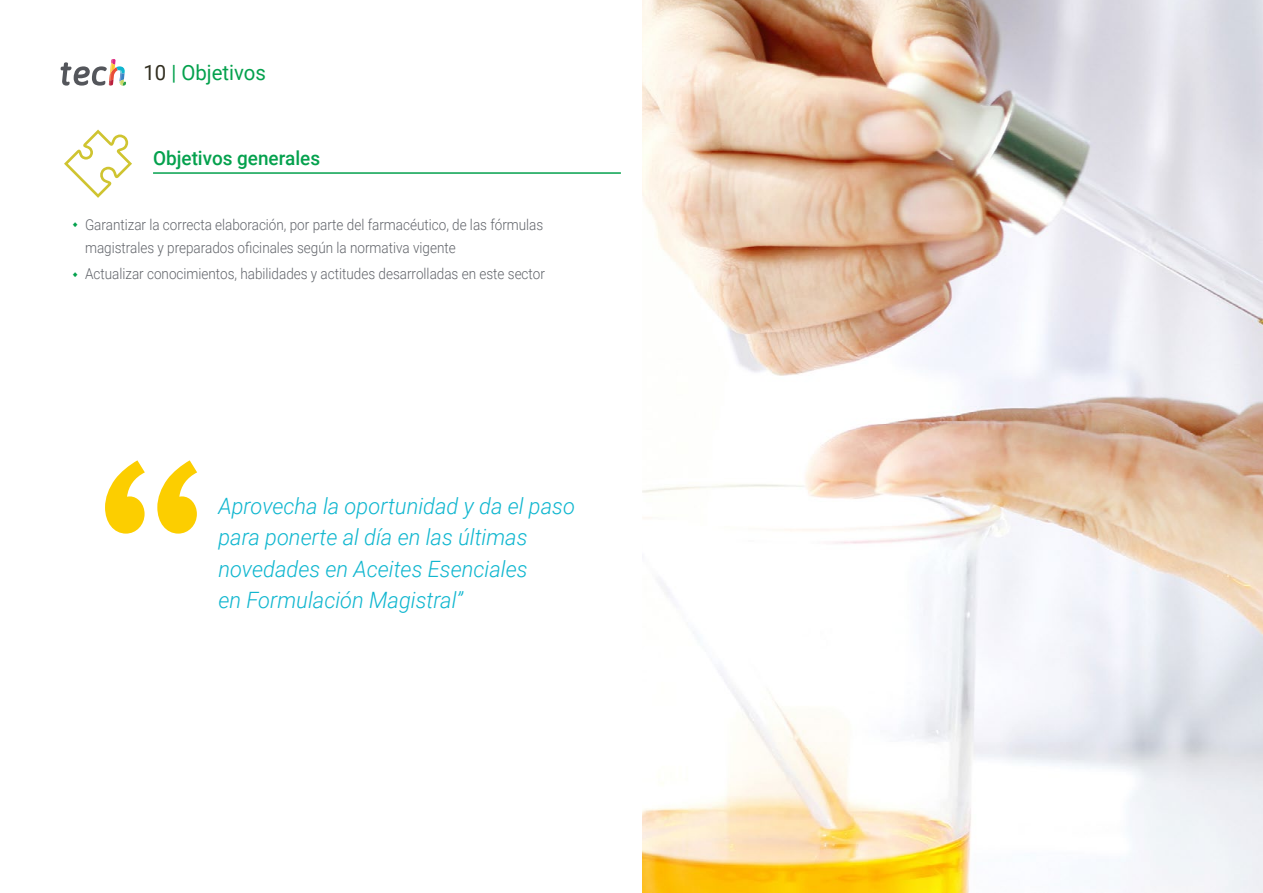
<style>
.page{position:relative;width:1263px;height:893px;background:#fff}
.page>*{position:absolute;margin:0;border:0;box-sizing:border-box;transform-origin:0 0}
.t1{font:italic 300 22.5px/31.5px "Roboto";color:#0fb6cf}
.t2{font:21px "Roboto";color:#04a14d}
.t3{font:500 19.5px "Roboto";color:#04a14d}
.t4{font:300 15px/22.5px "Roboto";color:#61646a;scale:.9 1}
.s1{color:#312e20}
</style>
<div class="page">
<hr style="left:153px;top:173px;width:468px;height:1px;background:#04a14d">
<svg style="left:64px;top:130px;width:68px;height:68px"></svg>
<svg style="left:105px;top:460px;width:92px;height:74px"></svg>
<img style="left:642px;top:0;width:621px;height:893px">
<svg style="left:61px;top:59px;width:65px;height:27px"></svg>
<h2 class="t2" style="left:144px;top:57px;width:124px"><span class="s1">10</span> | Objetivos</h2>
<h3 class="t3" style="left:153px;top:144px;width:169px">Objetivos generales</h3>
<p class="t4" style="left:85px;top:213px;width:511px">Garantizar la correcta elaboración, por parte del farmacéutico, de las fórmulas magistrales y preparados oficinales según la normativa vigente</p>
<p class="t4" style="left:85px;top:262px;width:512px">Actualizar conocimientos, habilidades y actitudes desarrolladas en este sector</p>
<h1 class="t1" style="left:218px;top:489px;width:358px">Aprovecha la oportunidad y da el paso para ponerte al día en las últimas novedades en Aceites Esenciales<br>en Formulación Magistral”</h1>
</div>
